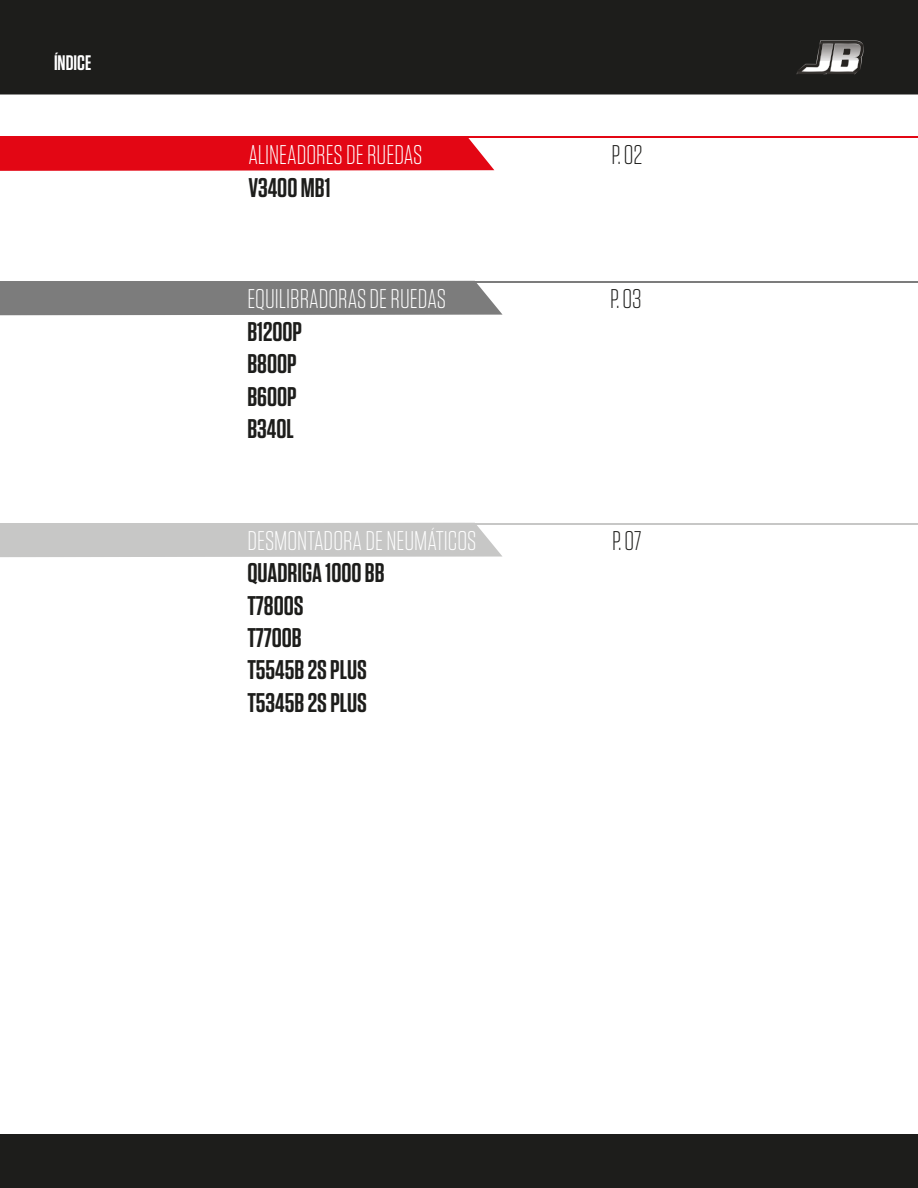
<style>
.page{position:relative;width:918px;height:1188px;background:#fff}
.page>*{position:absolute;margin:0;border:0;box-sizing:border-box;transform-origin:0 0}
.index_-_product_name{font:600 27px "Tungsten";color:#1d1d1b}
.index_-_product_cate{font:300 27px "Tungsten";color:#fff}
.index_-_product_cate-2{font:300 27px "Tungsten";color:#1d1d1b}
.t1{font:600 21px "Tungsten";color:#fff}
</style>
<div class="page">
<div style="left:0;top:1134px;width:918px;height:54px;background:#1d1d1b"></div>
<div style="left:0;top:0;width:918px;height:94px;background:#1d1d1b"></div>
<hr style="left:0;top:136px;width:918px;height:2px;background:#e30614">
<div style="left:0;top:138px;width:494px;height:33px;background:#e30614"></div>
<hr style="left:0;top:523px;width:918px;height:1px;background:#c7c7c6">
<div style="left:0;top:524px;width:503px;height:33px;background:#c7c7c6"></div>
<hr style="left:0;top:281px;width:918px;height:1px;background:#7c7c7c">
<div style="left:0;top:282px;width:503px;height:33px;background:#7c7c7c"></div>
<svg style="left:797px;top:40px;width:67px;height:34px"></svg>
<p class="t1" style="left:54px;top:52px;width:39px">ÍNDICE</p>
<p class="index_-_product_cate" style="left:248px;top:141px;width:176px">ALINEADORES DE RUEDAS</p>
<p class="index_-_product_cate-2" style="left:611px;top:141px;width:33px">P. 02</p>
<p class="index_-_product_name" style="left:248px;top:173px;width:84px">V3400 MB1</p>
<p class="index_-_product_cate" style="left:247px;top:285px;width:200px">EQUILIBRADORAS DE RUEDAS</p>
<p class="index_-_product_cate-2" style="left:610px;top:285px;width:33px">P. 03</p>
<p class="index_-_product_name" style="left:247px;top:317px;width:56px">B1200P</p>
<p class="index_-_product_name" style="left:247px;top:350px;width:51px">B800P</p>
<p class="index_-_product_name" style="left:247px;top:382px;width:51px">B600P</p>
<p class="index_-_product_name" style="left:247px;top:414px;width:48px">B340L</p>
<p class="index_-_product_cate" style="left:247px;top:527px;width:231px">DESMONTADORA DE NEUMÁTICOS</p>
<p class="index_-_product_cate-2" style="left:612px;top:527px;width:31px">P. 07</p>
<p class="index_-_product_name" style="left:247px;top:559px;width:139px">QUADRIGA 1000 BB</p>
<p class="index_-_product_name" style="left:247px;top:591px;width:58px">T7800S</p>
<p class="index_-_product_name" style="left:247px;top:623px;width:56px">T7700B</p>
<p class="index_-_product_name" style="left:247px;top:656px;width:121px">T5545B 2S PLUS</p>
<p class="index_-_product_name" style="left:247px;top:688px;width:121px">T5345B 2S PLUS</p>
</div>
